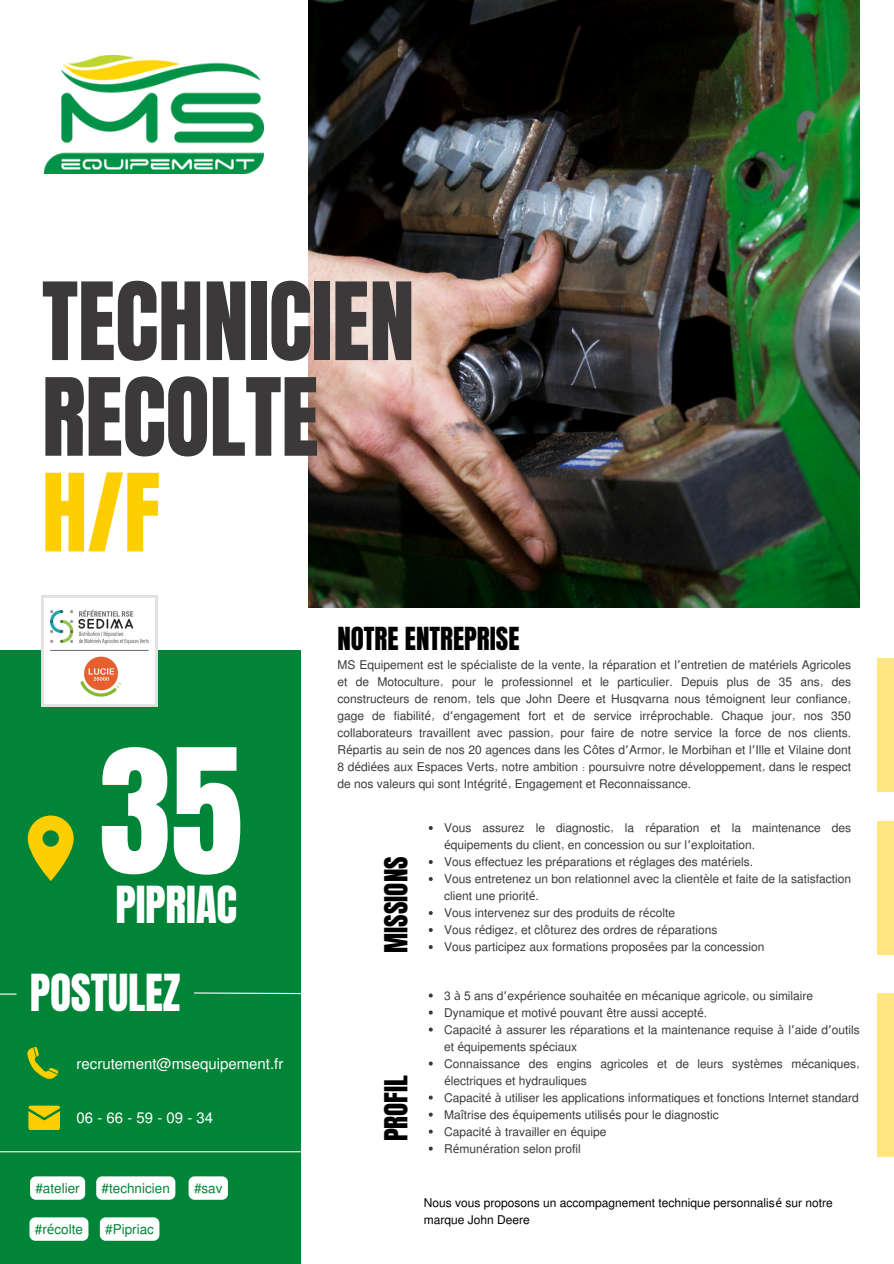
<style>
.page{position:relative;width:894px;height:1264px;background:#fff}
.page>*{position:absolute;margin:0;border:0;box-sizing:border-box;transform-origin:0 0}
.t1{font:146.1px "Anton";color:#fff}
.t2{font:91.5px/95.7px "Anton";letter-spacing:-.005em;color:#3b3939}
.t3{font:43.35px "Anton";letter-spacing:-.005em;color:#fff}
.t4{font:27px "Anton";color:#000}
.t5{font:15px "Mukti";color:#fff}
.t6{font:13.5px "Mukti";color:#008437}
.t7{font:12px/17px "Mukti";color:#3b3939}
.t8{font:12px/17px "Mukti";color:#000}
.s1{color:#ffce00}
.s2{font-family:"Noto Sans"}
.s3{font-family:"Noto Sans Gurmukhi"}
</style>
<div class="page">
<img style="left:308px;top:0;width:551px;height:607px">
<div style="left:0;top:650px;width:301px;height:613px;background:#008437"></div>
<svg style="left:28px;top:815px;width:46px;height:65px"></svg>
<svg style="left:27px;top:1047px;width:32px;height:32px"></svg>
<svg style="left:28px;top:1105px;width:32px;height:24px"></svg>
<svg style="left:0;top:993px;width:16px;height:1px"></svg>
<svg style="left:194px;top:992px;width:107px;height:2px"></svg>
<img style="left:44px;top:55px;width:220px;height:118px">
<svg style="left:428px;top:826px;width:4px;height:4px"></svg>
<svg style="left:428px;top:860px;width:4px;height:4px"></svg>
<svg style="left:428px;top:877px;width:4px;height:4px"></svg>
<svg style="left:428px;top:911px;width:4px;height:4px"></svg>
<svg style="left:428px;top:928px;width:4px;height:4px"></svg>
<svg style="left:428px;top:945px;width:4px;height:4px"></svg>
<div style="left:876px;top:658px;width:17px;height:133px;background:#ffe680"></div>
<div style="left:876px;top:821px;width:17px;height:133px;background:#ffe680"></div>
<div style="left:876px;top:993px;width:17px;height:163px;background:#ffe680"></div>
<svg style="left:428px;top:993px;width:4px;height:4px"></svg>
<svg style="left:428px;top:1010px;width:4px;height:4px"></svg>
<svg style="left:428px;top:1027px;width:4px;height:4px"></svg>
<svg style="left:428px;top:1061px;width:4px;height:4px"></svg>
<svg style="left:428px;top:1095px;width:4px;height:4px"></svg>
<svg style="left:428px;top:1112px;width:4px;height:4px"></svg>
<svg style="left:428px;top:1129px;width:4px;height:4px"></svg>
<svg style="left:428px;top:1146px;width:4px;height:4px"></svg>
<div style="left:30px;top:1176px;width:55px;height:23px;background:#fff;border-radius:6px"></div>
<div style="left:96px;top:1176px;width:79px;height:23px;background:#fff;border-radius:6px"></div>
<div style="left:188px;top:1176px;width:40px;height:23px;background:#fff;border-radius:6px"></div>
<div style="left:29px;top:1217px;width:59px;height:23px;background:#fff;border-radius:6px"></div>
<hr style="left:0;top:1151px;width:301px;height:1px;background:#fff">
<div style="left:100px;top:1217px;width:59px;height:23px;background:#fff;border-radius:6px"></div>
<img style="left:42px;top:595px;width:115px;height:111px">
<h1 class="t2" style="left:42px;top:275px;width:374px">TECHNICIEN<br>RECOLTE<br><span class="s1">H/F</span></h1>
<p class="t1" style="left:99px;top:706px;width:145px">35</p>
<h3 class="t3" style="left:115px;top:873px;width:123px">PIPRIAC</h3>
<p class="t3" style="left:30px;top:961px;width:152px">POSTULEZ</p>
<p class="t5" style="left:76px;top:1052px;width:208px">recrutement@msequipement.fr</p>
<h2 class="t5" style="left:76px;top:1106px;width:138px">06-66-59-09-34</h2>
<p class="t6" style="left:35px;top:1178px;width:46px">#atelier</p>
<p class="t6" style="left:102px;top:1178px;width:70px">#technicien</p>
<p class="t6" style="left:194px;top:1178px;width:30px">#sav</p>
<p class="t6" style="left:35px;top:1219px;width:50px">#r<span class="s2">é</span>colte</p>
<h3 class="t6" style="left:105px;top:1219px;width:50px">#Pipriac</h3>
<p class="t4" style="left:337px;top:619px;width:184px">NOTRE ENTREPRISE</p>
<p class="t7" style="left:337px;top:656px;width:515px;text-align:justify">MS Equipement est le sp<span class="s2">é</span>cialiste de la vente, la r<span class="s2">é</span>paration et l<span class="s3">’</span>entretien de mat<span class="s2">é</span>riels Agricoles et de Motoculture, pour le professionnel et le particulier. Depuis plus de 35 ans, des constructeurs de renom, tels que John Deere et Husqvarna nous t<span class="s2">é</span>moignent leur confiance, gage de fiabilit<span class="s2">é</span>, d<span class="s3">’</span>engagement fort et de service irr<span class="s2">é</span>prochable. Chaque jour, nos 350 collaborateurs travaillent avec passion, pour faire de notre service la force de nos clients.<br>R<span class="s2">é</span>partis au sein de nos 20 agences dans les C<span class="s2">ô</span>tes d<span class="s3">’</span>Armor, le Morbihan et l<span class="s3">’</span>Ille et Vilaine dont 8 d<span class="s2">é</span>di<span class="s2">é</span>es aux Espaces Verts, notre ambition : poursuivre notre d<span class="s2">é</span>veloppement, dans le respect de nos valeurs qui sont Int<span class="s2">é</span>grit<span class="s2">é</span>, Engagement et Reconnaissance.</p>
<p class="t4" style="left:376px;top:952px;width:98px;rotate:-90deg">MISSIONS</p>
<p class="t4" style="left:376px;top:1141px;width:68px;rotate:-90deg">PROFIL</p>
<p class="t7" style="left:444px;top:818px;width:408px">Vous assurez le diagnostic, la r<span class="s2">é</span>paration et la maintenance des <span class="s2">é</span>quipements du client, en concession ou sur l<span class="s3">’</span>exploitation.</p>
<h2 class="t7" style="left:444px;top:852px;width:310px">Vous effectuez les pr<span class="s2">é</span>parations et r<span class="s2">é</span>glages des mat<span class="s2">é</span>riels.</h2>
<p class="t7" style="left:444px;top:869px;width:408px">Vous entretenez un bon relationnel avec la client<span class="s2">è</span>le et faite de la satisfaction client une priorit<span class="s2">é</span>.</p>
<p class="t7" style="left:444px;top:903px;width:232px">Vous intervenez sur des produits de r<span class="s2">é</span>colte</p>
<p class="t7" style="left:444px;top:920px;width:275px">Vous r<span class="s2">é</span>digez, et cl<span class="s2">ô</span>turez des ordres de r<span class="s2">é</span>parations</p>
<p class="t7" style="left:444px;top:937px;width:322px">Vous participez aux formations propos<span class="s2">é</span>es par la concession</p>
<p class="t7" style="left:444px;top:986px;width:370px">3 <span class="s2">à</span> 5 ans d<span class="s3">’</span>exp<span class="s2">é</span>rience souhait<span class="s2">é</span>e en m<span class="s2">é</span>canique agricole, ou similaire</p>
<h4 class="t7" style="left:444px;top:1003px;width:264px">Dynamique et motiv<span class="s2">é</span> pouvant <span class="s2">ê</span>tre aussi accept<span class="s2">é</span>.</h4>
<h4 class="t7" style="left:444px;top:1020px;width:417px">Capacit<span class="s2">é à</span> assurer les r<span class="s2">é</span>parations et la maintenance requise <span class="s2">à</span> l<span class="s3">’</span>aide d<span class="s3">’</span>outils et <span class="s2">é</span>quipements sp<span class="s2">é</span>ciaux</h4>
<h4 class="t7" style="left:444px;top:1054px;width:417px">Connaissance des engins agricoles et de leurs syst<span class="s2">è</span>mes m<span class="s2">é</span>caniques, <span class="s2">é</span>lectriques et hydrauliques</h4>
<h4 class="t7" style="left:444px;top:1088px;width:416px">Capacit<span class="s2">é à</span> utiliser les applications informatiques et fonctions Internet standard</h4>
<h4 class="t7" style="left:444px;top:1105px;width:276px">Ma<span class="s2">î</span>trise des <span class="s2">é</span>quipements utilis<span class="s2">é</span>s pour le diagnostic</h4>
<h5 class="t7" style="left:444px;top:1122px;width:164px">Capacit<span class="s2">é à</span> travailler en <span class="s2">é</span>quipe</h5>
<p class="t7" style="left:444px;top:1139px;width:138px">R<span class="s2">é</span>mun<span class="s2">é</span>ration selon profil</p>
<p class="t8" style="left:423px;top:1193px;width:410px">Nous vous proposons un accompagnement technique personnalis<span class="s2">é</span> sur notre marque John Deere</p>
</div>
